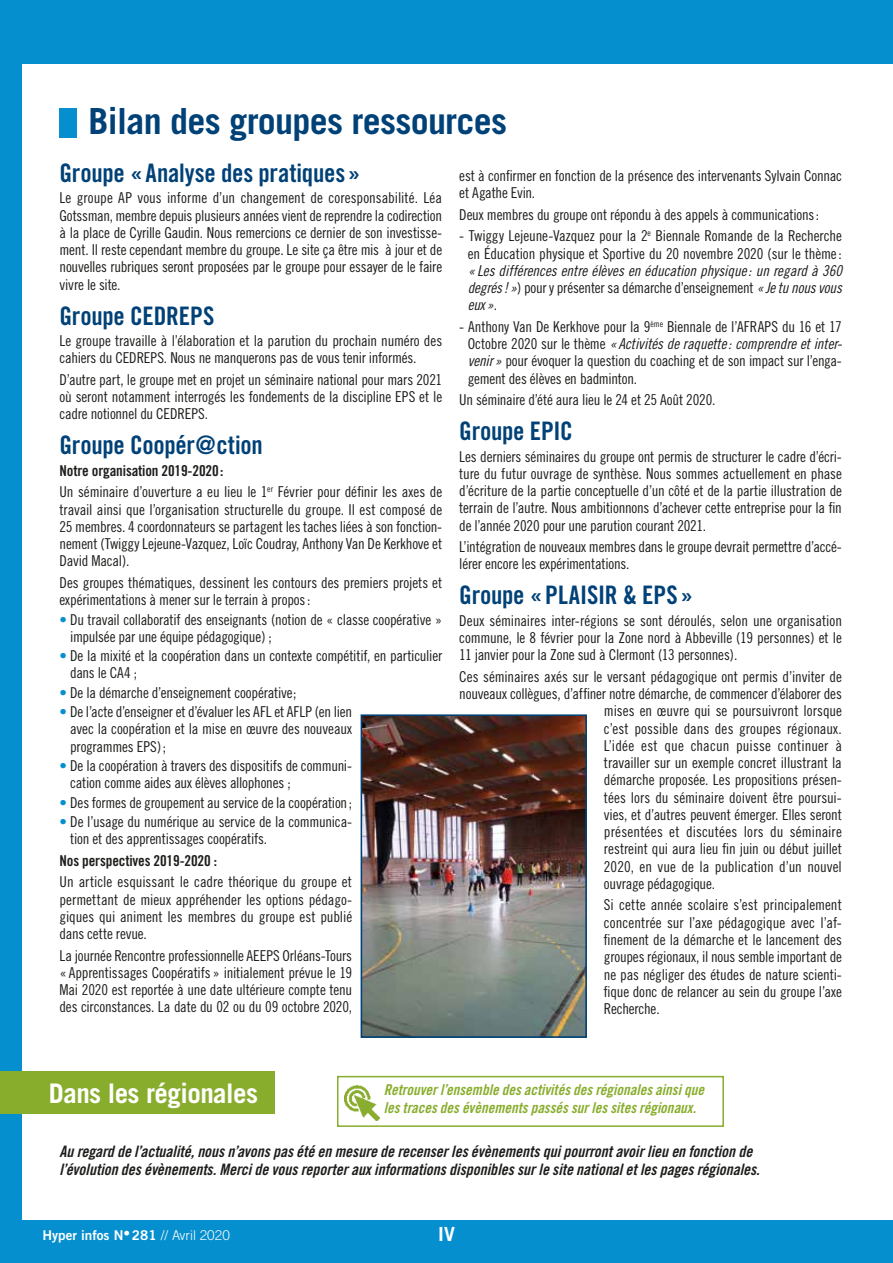
<style>
.page{position:relative;width:893px;height:1263px;background:#fff}
.page>*{position:absolute;margin:0;border:0;box-sizing:border-box;transform-origin:0 0}
.t1{font:700 36px "Trade Gothic";letter-spacing:-.02em;color:#004177}
.t2{font:700 27px "Trade Gothic";letter-spacing:-.02em;color:#fff}
.t3{font:25.5px "Trade Gothic Bold Cond Twenty";letter-spacing:-.01em;color:#004177}
.t4{font:19.5px "Trade Gothic Bold Two";color:#fff}
.t5{font:15.75px/18px "Trade Gothic Bold Cond Twenty Obl";color:#1d1d1b}
.t6{font:15px/17.2px "Trade Gothic Cond Eighteen";letter-spacing:-.01em;color:#1d1d1b;text-align:justify}
.t7{font:15px "Trade Gothic Cond Eighteen Obl";color:#1d1d1b}
.t8{font:15px/18px "Trade Gothic Bold Cond Twenty Obl";color:#88ad2d}
.t9{font:15px "Trade Gothic Cond Eighteen";letter-spacing:.01em;color:#1d1d1b}
.t10{font:15px "Trade Gothic Bold Cond Twenty";letter-spacing:-.01em;color:#1d1d1b}
.t11{font:13.5px "Trade Gothic Bold Two";color:#fff}
.s1{color:#068fcf}
.s2{font-family:"Trade Gothic Cond Eighteen Obl"}
.s3{font-family:"Trade Gothic Cond Eighteen"}
.s4{font-family:"Trade Gothic";font-weight:300}
</style>
<div class="page">
<div style="left:0;top:0;width:21px;height:1263px;background:#068fcf"></div>
<div style="left:0;top:1220px;width:893px;height:43px;background:#068fcf"></div>
<div style="left:0;top:0;width:893px;height:64px;background:#068fcf"></div>
<div style="left:0;top:1071px;width:274px;height:43px;background:#88ad2d"></div>
<div style="left:337px;top:1076px;width:387px;height:51px;border:2px solid #88ad2d"></div>
<img style="left:344px;top:1086px;width:35px;height:35px">
<div style="left:60px;top:108px;width:17px;height:29px;background:#068fcf"></div>
<img style="left:364px;top:717px;width:220px;height:318px">
<div style="left:361px;top:714px;width:226px;height:324px;border:2px solid #004177"></div>
<h1 class="t1" style="left:89px;top:99px;width:420px">Bilan des groupes ressources</h1>
<h3 class="t3" style="left:60px;top:157px;width:303px">Groupe «Analyse des pratiques»</h3>
<p class="t6" style="left:60px;top:189px;width:384px">Le groupe AP vous informe d’un changement de coresponsabilité. Léa Gotssman, membre depuis plusieurs années vient de reprendre la codirection à la place de Cyrille Gaudin. Nous remercions ce dernier de son investisse&shy;ment. Il reste cependant membre du groupe. Le site ça être mis à jour et de nouvelles rubriques seront proposées par le groupe pour essayer de le faire vivre le site.</p>
<h3 class="t3" style="left:60px;top:300px;width:156px">Groupe CEDREPS</h3>
<p class="t6" style="left:60px;top:332px;width:384px">Le groupe travaille à l’élaboration et la parution du prochain numéro des cahiers du CEDREPS. Nous ne manquerons pas de vous tenir informés.</p>
<p class="t6" style="left:60px;top:371px;width:384px">D’autre part, le groupe met en projet un séminaire national pour mars 2021 où seront notamment interrogés les fondements de la discipline EPS et le cadre notionnel du CEDREPS.</p>
<h3 class="t3" style="left:60px;top:430px;width:205px">Groupe Coopér@ction</h3>
<p class="t10" style="left:60px;top:461px;width:166px">Notre organisation 2019-2020:</p>
<p class="t6" style="left:60px;top:483px;width:384px">Un séminaire d’ouverture a eu lieu le 1<sup>er</sup> Février pour définir les axes de travail ainsi que l’organisation structurelle du groupe. Il est composé de 25 membres. 4 coordonnateurs se partagent les taches liées à son fonction&shy;nement (Twiggy Lejeune-Vazquez, Loïc Coudray, Anthony Van De Kerkhove et David Macal).</p>
<p class="t6" style="left:60px;top:574px;width:384px">Des groupes thématiques, dessinent les contours des premiers projets et expérimentations à mener sur le terrain à propos:</p>
<p class="t6" style="left:70px;top:610px;width:374px;text-indent:-11px"><span class="s1">•</span> Du travail collaboratif des enseignants (notion de « classe coopérative » impulsée par une équipe pédagogique) ;</p>
<p class="t6" style="left:70px;top:647px;width:374px;text-indent:-11px"><span class="s1">•</span> De la mixité et la coopération dans un contexte compétitif, en particulier dans le CA4 ;</p>
<p class="t6" style="left:60px;top:684px;width:238px"><span class="s1">•</span> De la démarche d’enseignement coopérative;</p>
<p class="t6" style="left:70px;top:703px;width:283px;text-indent:-11px"><span class="s1">•</span> De l’acte d’enseigner et d’évaluer les AFL et AFLP (en lien avec la coopération et la mise en œuvre des nouveaux programmes EPS);</p>
<p class="t6" style="left:70px;top:757px;width:283px;text-indent:-11px"><span class="s1">•</span> De la coopération à travers des dispositifs de communi&shy;cation comme aides aux élèves allophones ;</p>
<p class="t6" style="left:60px;top:794px;width:294px"><span class="s1">•</span> Des formes de groupement au service de la coopération;</p>
<p class="t6" style="left:70px;top:813px;width:283px;text-indent:-11px"><span class="s1">•</span> De l’usage du numérique au service de la communica&shy;tion et des apprentissages coopératifs.</p>
<p class="t10" style="left:60px;top:851px;width:159px">Nos perspectives 2019-2020 :</p>
<p class="t6" style="left:60px;top:873px;width:294px">Un article esquissant le cadre théorique du groupe et permettant de mieux appréhender les options pédago&shy;giques qui animent les membres du groupe est publié dans cette revue.</p>
<p class="t6" style="left:60px;top:946px;width:294px">La journée Rencontre professionnelle AEEPS Orléans-Tours «Apprentissages Coopératifs» initialement prévue le 19<br>Mai 2020 est reportée à une date ultérieure compte tenu des circonstances. La date du 02 ou du 09 octobre 2020,</p>
<p class="t6" style="left:459px;top:167px;width:384px">est à confirmer en fonction de la présence des intervenants Sylvain Connac et Agathe Evin.</p>
<p class="t6" style="left:459px;top:206px;width:361px">Deux membres du groupe ont répondu à des appels à communications:</p>
<p class="t6" style="left:459px;top:227px;width:384px;text-align:center">- Twiggy Lejeune-Vazquez pour la 2<sup>e</sup> Biennale Romande de la Recherche en Éducation physique et Sportive du 20 novembre 2020 (sur le thème:</p>
<p class="t7" style="left:468px;top:262px;width:376px">«Les différences entre élèves en éducation physique: un regard à 360</p>
<p class="t6" style="left:468px;top:279px;width:376px"><span class="s2">degrés!»</span>) pour y présenter sa démarche d’enseignement <span class="s2">«Je tu nous vous</span></p>
<p class="t7" style="left:468px;top:296px;width:31px">eux»<span class="s3">.</span></p>
<p class="t6" style="left:459px;top:318px;width:384px">- Anthony Van De Kerkhove pour la 9<sup>ème</sup> Biennale de l’AFRAPS du 16 et 17</p>
<p class="t7" style="left:468px;top:335px;width:376px"><span class="s3">Octobre 2020 sur le thème</span> «Activités de raquette: comprendre et inter-</p>
<p class="t6" style="left:468px;top:352px;width:376px"><span class="s2">venir»</span> pour évoquer la question du coaching et de son impact sur l’enga&shy;gement des élèves en badminton.</p>
<p class="t6" style="left:459px;top:391px;width:258px">Un séminaire d’été aura lieu le 24 et 25 Août 2020.</p>
<h3 class="t3" style="left:459px;top:416px;width:115px">Groupe EPIC</h3>
<p class="t6" style="left:459px;top:447px;width:384px">Les derniers séminaires du groupe ont permis de structurer le cadre d’écri&shy;ture du futur ouvrage de synthèse. Nous sommes actuellement en phase d’écriture de la partie conceptuelle d’un côté et de la partie illustration de terrain de l’autre. Nous ambitionnons d’achever cette entreprise pour la fin de l’année 2020 pour une parution courant 2021.</p>
<p class="t6" style="left:459px;top:538px;width:384px">L’intégration de nouveaux membres dans le groupe devrait permettre d’accé&shy;lérer encore les expérimentations.</p>
<h3 class="t3" style="left:459px;top:580px;width:235px">Groupe «PLAISIR &amp; EPS»</h3>
<p class="t6" style="left:459px;top:612px;width:384px">Deux séminaires inter-régions se sont déroulés, selon une organisation commune, le 8 février pour la Zone nord à Abbeville (19 personnes) et le 11 janvier pour la Zone sud à Clermont (13 personnes).</p>
<p class="t6" style="left:459px;top:668px;width:384px">Ces séminaires axés sur le versant pédagogique ont permis d’inviter de</p>
<p class="t6" style="left:459px;top:685px;width:384px">nouveaux collègues, d’affiner notre démarche, de commencer d’élaborer des</p>
<p class="t6" style="left:604px;top:702px;width:240px">mises en œuvre qui se poursuivront lorsque</p>
<p class="t6" style="left:604px;top:719px;width:240px">c’est possible dans des groupes régionaux.</p>
<p class="t9" style="left:604px;top:737px;width:240px">L’idée est que chacun puisse continuer à</p>
<p class="t6" style="left:604px;top:754px;width:239px">travailler sur un exemple concret illustrant la</p>
<p class="t6" style="left:604px;top:771px;width:240px">démarche proposée. Les propositions présen-</p>
<p class="t6" style="left:604px;top:788px;width:240px">tées lors du séminaire doivent être poursui-</p>
<p class="t6" style="left:604px;top:806px;width:240px">vies, et d’autres peuvent émerger. Elles seront</p>
<p class="t9" style="left:604px;top:823px;width:240px">présentées et discutées lors du séminaire</p>
<p class="t6" style="left:604px;top:840px;width:240px">restreint qui aura lieu fin juin ou début juillet</p>
<p class="t6" style="left:604px;top:857px;width:239px">2020, en vue de la publication d’un nouvel</p>
<p class="t6" style="left:604px;top:875px;width:113px">ouvrage pédagogique.</p>
<p class="t6" style="left:604px;top:896px;width:240px">Si cette année scolaire s’est principalement concentrée sur l’axe pédagogique avec l’af&shy;finement de la démarche et le lancement des groupes régionaux, il nous semble important de ne pas négliger des études de nature scienti&shy;fique donc de relancer au sein du groupe l’axe Recherche.</p>
<h2 class="t2" style="left:49px;top:1077px;width:211px">Dans les régionales</h2>
<p class="t8" style="left:384px;top:1081px;width:322px">Retrouver l’ensemble des activités des régionales ainsi que les traces des évènements passés sur les sites régionaux.</p>
<p class="t5" style="left:60px;top:1142px;width:702px">Au regard de l’actualité, nous n’avons pas été en mesure de recenser les évènements qui pourront avoir lieu en fonction de l’évolution des évènements. Merci de vous reporter aux informations disponibles sur le site national et les pages régionales.</p>
<p class="t11" style="left:43px;top:1227px;width:189px">Hyper infos N•281 <span class="s4">// Avril 2020</span></p>
<h3 class="t4" style="left:438px;top:1221px;width:19px">IV</h3>
</div>
